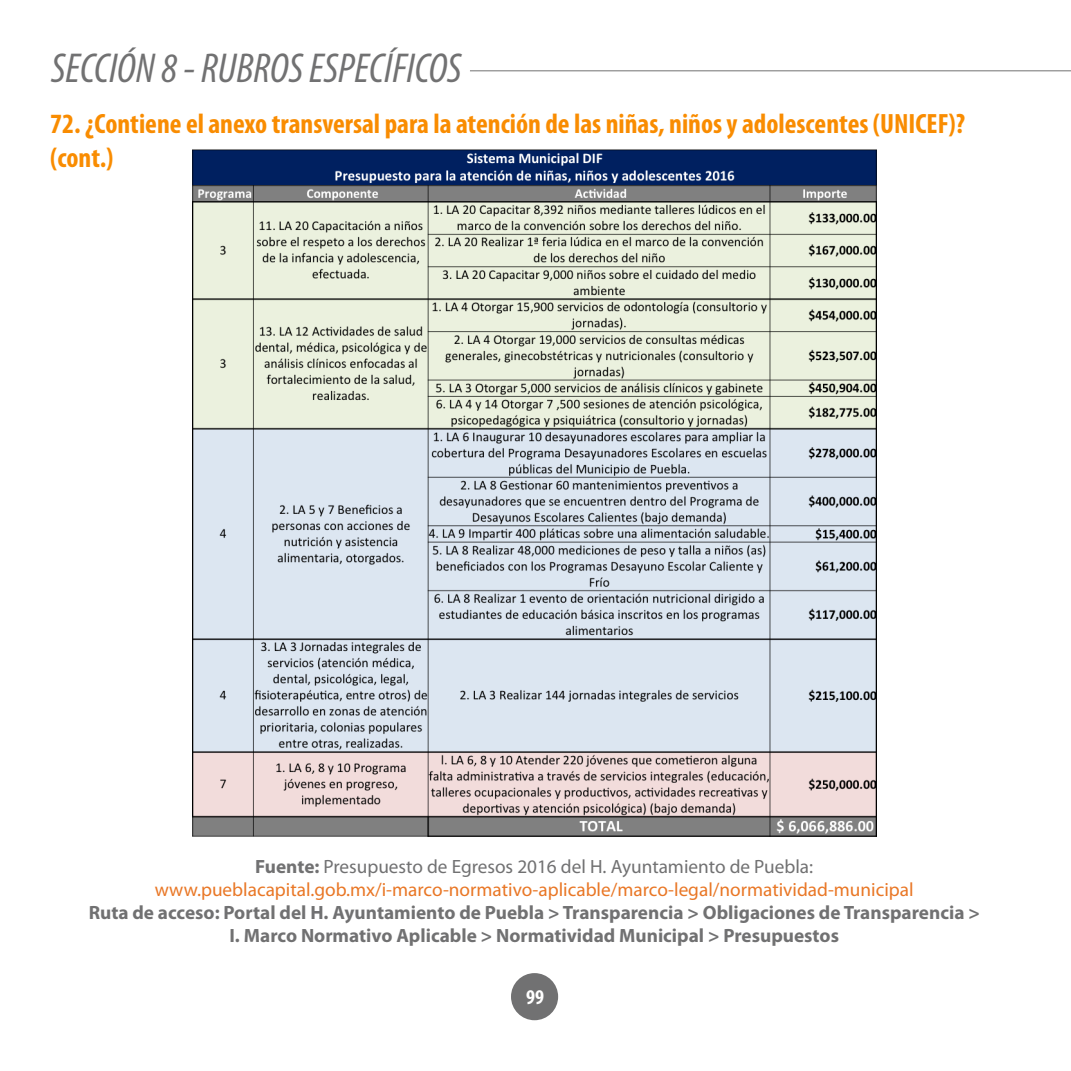
<style>
.page{position:relative;width:1071px;height:1071px;background:#fff}
.page>*{position:absolute;margin:0;border:0;box-sizing:border-box;transform-origin:0 0}
.t1{font:italic condensed 42px "Myriad Pro";color:#717172}
.t2{font:700 condensed 28px/33.6px "Myriad Pro";color:#f98c01}
.t3{font:700 condensed 21px "Myriad Pro";color:#fff}
.t4{font:700 19.25px "Myriad Pro";color:#717172}
.t5{font:19.25px "Myriad Pro";color:#e97726}
.t6{font:19.25px "Myriad Pro";color:#717172}
.s1{font-weight:700}
</style>
<div class="page">
<div style="left:511px;top:973px;width:47px;height:47px;background:#717172;border-radius:50%"></div>
<hr style="left:470px;top:70px;width:601px;height:1px;background:#717172">
<img style="left:192px;top:149px;width:685px;height:688px">
<p class="t1" style="left:51px;top:43px;width:412px">SECCIÓN 8 - RUBROS ESPECÍFICOS</p>
<p class="t2" style="left:50px;top:107px;width:916px">72. ¿Contiene el anexo transversal para la atención de las niñas, niños y adolescentes (UNICEF)? (cont.)</p>
<p class="t6" style="left:255px;top:855px;width:559px"><span class="s1">Fuente:</span> Presupuesto de Egresos 2016 del H. Ayuntamiento de Puebla:</p>
<p class="t5" style="left:155px;top:878px;width:760px">www.pueblacapital.gob.mx/i-marco-normativo-aplicable/marco-legal/normatividad-municipal</p>
<p class="t4" style="left:89px;top:900px;width:893px">Ruta de acceso: Portal del H. Ayuntamiento de Puebla &gt; Transparencia &gt; Obligaciones de Transparencia &gt;</p>
<p class="t4" style="left:230px;top:923px;width:611px">I. Marco Normativo Aplicable &gt; Normatividad Municipal &gt; Presupuestos</p>
<p class="t3" style="left:526px;top:984px;width:19px">99</p>
</div>
